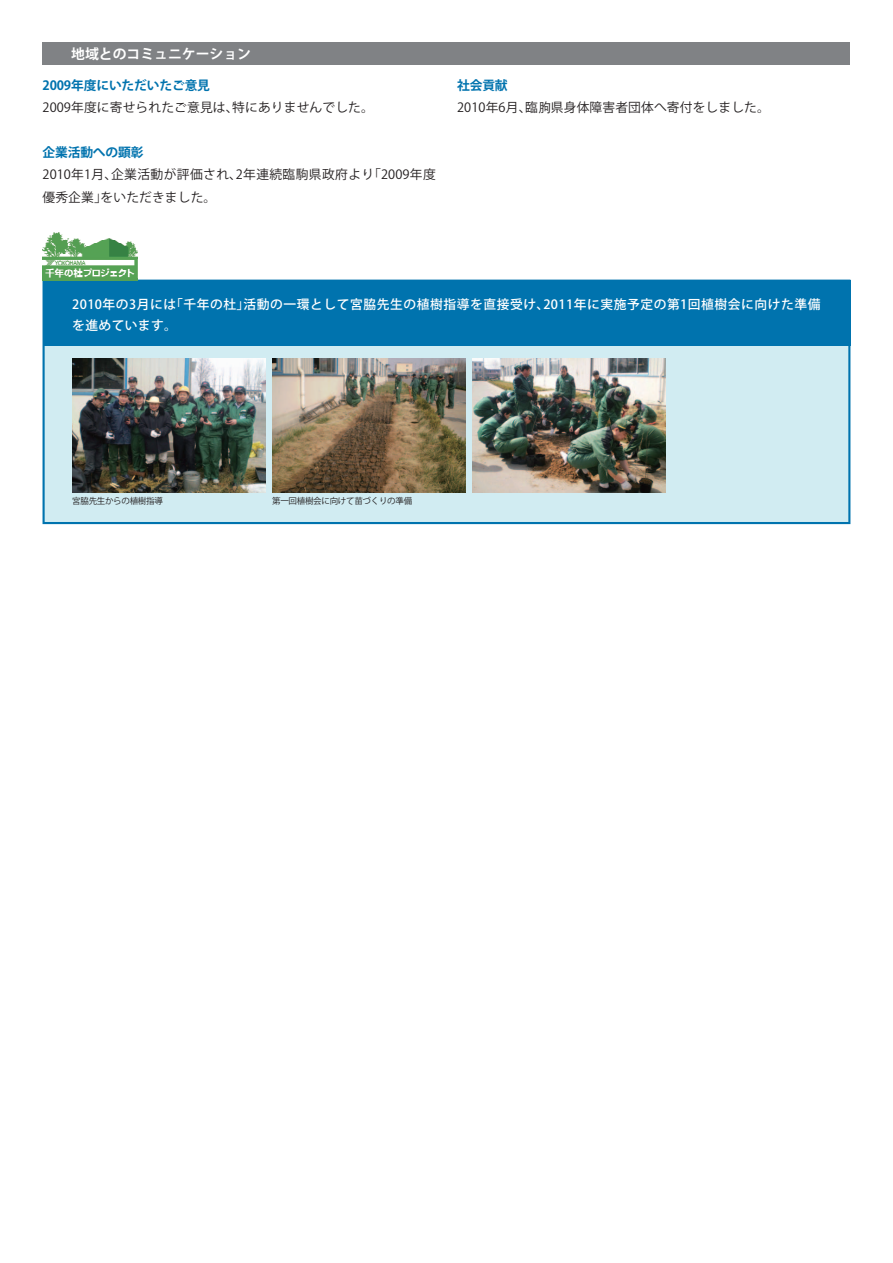
<style>
.page{position:relative;width:893px;height:1263px;background:#fff}
.page>*{position:absolute;margin:0;border:0;box-sizing:border-box;transform-origin:0 0}
.t1{font:700 13.8px "Koz Go Pro";color:#fff}
.t2{font:12.75px/22.4px "Koz Go Pro";letter-spacing:.01em;color:#231f20}
.t3{font:500 12.75px/21.3px "Koz Go Pro";letter-spacing:.045em;color:#fff}
.t4{font:700 12.75px "Koz Go Pro";letter-spacing:-.01em;color:#0073ae}
.t5{font:8.55px "Koz Go Pro";letter-spacing:-.035em;color:#231f20}
.s1{font-weight:700;color:#0073ae}
.s2{font-family:"DF Hei W5 GB EUC H"}
</style>
<div class="page">
<div style="left:43px;top:43px;width:807px;height:22px;background:#808285"></div>
<div style="left:43px;top:345px;width:807px;height:179px;background:#d1ecf2"></div>
<div style="left:43px;top:280px;width:807px;height:65px;background:#0073ae"></div>
<img style="left:43px;top:233px;width:95px;height:48px">
<img style="left:72px;top:358px;width:194px;height:134px">
<img style="left:272px;top:358px;width:194px;height:134px">
<img style="left:472px;top:358px;width:193px;height:134px">
<p class="t1" style="left:71px;top:45px;width:181px">地域とのコミュニケーション</p>
<p class="t4" style="left:43px;top:77px;width:169px">2009年度にいただいたご意見</p>
<p class="t2" style="left:43px;top:97px;width:333px">2009年度に寄せられたご意見は、特にありませんでした。</p>
<p class="t4" style="left:43px;top:144px;width:103px">企業活動への顕彰</p>
<p class="t2" style="left:43px;top:164px;width:395px">2010年1月、企業活動が評価され、2年連続臨駒県政府より「2009年度優秀企業」をいただきました。</p>
<p class="t2" style="left:457px;top:74px;width:314px"><span class="s1">社会貢献<br></span>2010年6月、臨<span class="s2">朐</span>県身体障害者団体へ寄付をしました。</p>
<p class="t3" style="left:72px;top:294px;width:750px">2010年の3月には「千年の杜」活動の一環として宮脇先生の植樹指導を直接受け、2011年に実施予定の第1回植樹会に向けた準備を進めています。</p>
<p class="t5" style="left:72px;top:495px;width:92px">宮脇先生からの植樹指導</p>
<p class="t5" style="left:272px;top:495px;width:142px">第一回植樹会に向けて苗づくりの準備</p>
</div>
